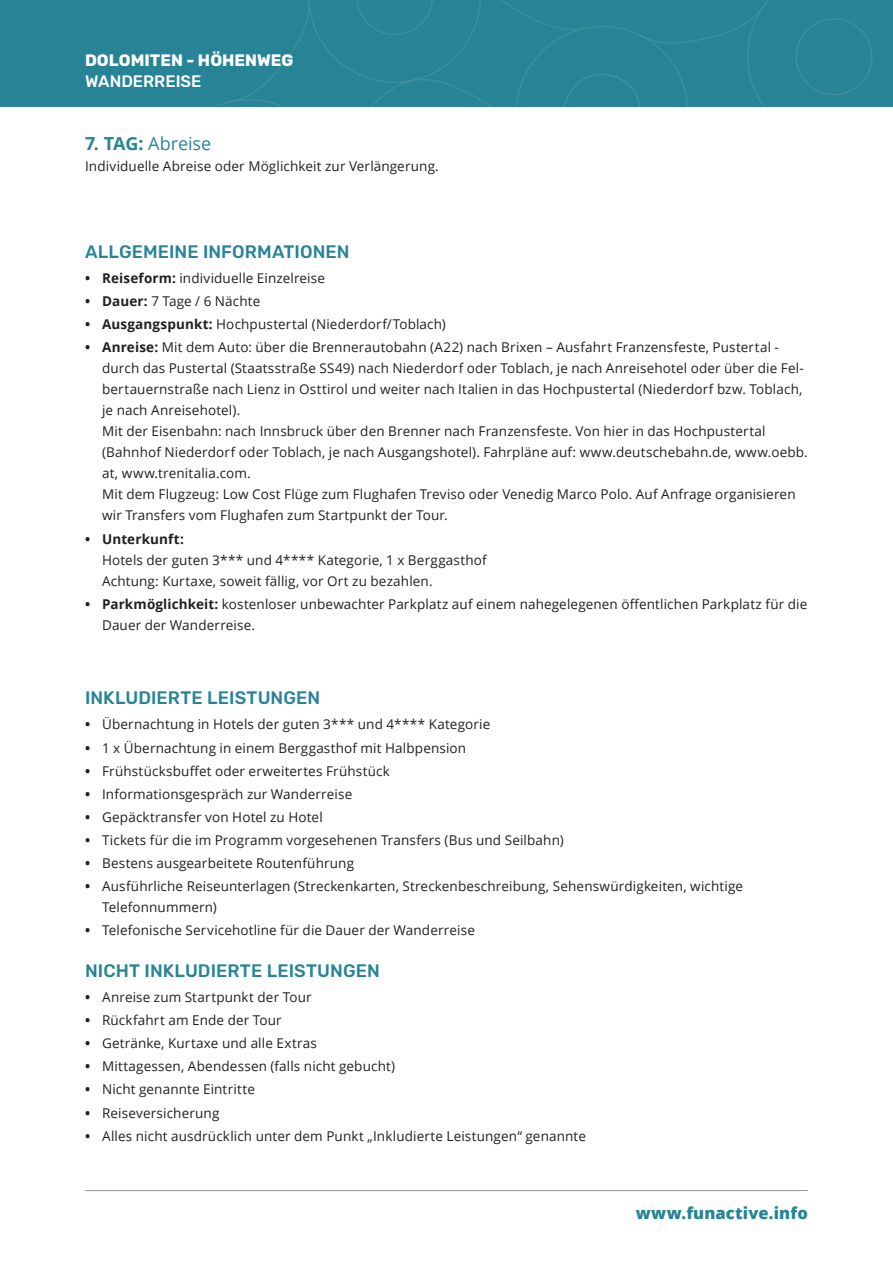
<style>
.page{position:relative;width:893px;height:1263px;background:#fff}
.page>*{position:absolute;margin:0;border:0;box-sizing:border-box;transform-origin:0 0}
.t1{font:500 18px "Rubik";letter-spacing:.01em;color:#268496}
.t2{font:18px "Open Sans";letter-spacing:-.005em;color:#268496}
.t3{font:700 16.5px "Rubik";letter-spacing:.005em;color:#fff}
.t4{font:800 16.5px "Open Sans";letter-spacing:.01em;color:#268496}
.t5{font:500 16.5px "Rubik";color:#fff}
.t6{font:13.5px/21px "Open Sans";letter-spacing:.01em;color:#231f20}
.t7{font:700 13.5px "Open Sans";letter-spacing:.01em;color:#231f20}
.s1{font-weight:700}
</style>
<div class="page">
<div style="left:0;top:0;width:893px;height:106px;background:#268496"></div>
<svg style="left:216px;top:0;width:657px;height:106px"></svg>
<hr style="left:85px;top:1190px;width:723px;height:1px;background:#939598">
<p class="t3" style="left:85px;top:51px;width:210px">DOLOMITEN - HÖHENWEG</p>
<p class="t5" style="left:85px;top:72px;width:118px">WANDERREISE</p>
<h1 class="t2" style="left:85px;top:131px;width:128px"><span class="s1">7. Tag:</span> Abreise</h1>
<p class="t6" style="left:85px;top:155px;width:355px">Individuelle Abreise oder Möglichkeit zur Verlängerung.</p>
<h1 class="t1" style="left:85px;top:241px;width:13px">ALLGE</h1>
<h1 class="t1" style="left:143px;top:241px;width:26px">MEINE</h1>
<h1 class="t1" style="left:203px;top:241px;width:103px">INFORMATIONEN</h1>
<p class="t6" style="left:85px;top:267px;width:241px"><span class="s1">• Reiseform:</span> individuelle Einzelreise</p>
<p class="t6" style="left:85px;top:290px;width:177px"><span class="s1">• Dauer:</span> 7 Tage / 6 Nächte</p>
<p class="t6" style="left:85px;top:313px;width:362px"><span class="s1">• Ausgangspunkt:</span> Hochpustertal (Niederdorf/Toblach)</p>
<p class="t6" style="left:102px;top:337px;width:707px;text-indent:-17px"><span class="s1">• Anreise:</span> Mit dem Auto: über die Brennerautobahn (A22) nach Brixen – Ausfahrt Franzensfeste, Pustertal - durch das Pustertal (Staatsstraße SS49) nach Niederdorf oder Toblach, je nach Anreisehotel oder über die Fel&shy;bertauernstraße nach Lienz in Osttirol und weiter nach Italien in das Hochpustertal (Niederdorf bzw. Toblach, je nach Anreisehotel).<br>Mit der Eisenbahn: nach Innsbruck über den Brenner nach Franzensfeste. Von hier in das Hochpustertal (Bahnhof Niederdorf oder Toblach, je nach Ausgangshotel). Fahrpläne auf: www.deutschebahn.de, www.oebb. at, www.trenitalia.com.<br>Mit dem Flugzeug: Low Cost Flüge zum Flughafen Treviso oder Venedig Marco Polo. Auf Anfrage organisieren wir Transfers vom Flughafen zum Startpunkt der Tour.</p>
<p class="t7" style="left:85px;top:529px;width:100px">• Unterkunft:</p>
<p class="t6" style="left:102px;top:549px;width:386px">Hotels der guten 3*** und 4**** Kategorie, 1 x Berggasthof<br>Achtung: Kurtaxe, soweit fällig, vor Ort zu bezahlen.</p>
<p class="t6" style="left:102px;top:593px;width:707px;text-indent:-17px"><span class="s1">• Parkmöglichkeit:</span> kostenloser unbewachter Parkplatz auf einem nahegelegenen öffentlichen Parkplatz für die<br>Dauer der Wanderreise.</p>
<h1 class="t1" style="left:85px;top:688px;width:186px">INKLU DIERTE LEISTUNGEN</h1>
<p class="t6" style="left:85px;top:714px;width:407px"><span class="s1">•</span> Übernachtung in Hotels der guten 3*** und 4**** Kategorie</p>
<p class="t6" style="left:85px;top:737px;width:383px"><span class="s1">•</span> 1 x Übernachtung in einem Berggasthof mit Halbpension</p>
<p class="t6" style="left:85px;top:760px;width:306px"><span class="s1">•</span> Frühstücksbuffet oder erweitertes Frühstück</p>
<p class="t6" style="left:85px;top:783px;width:269px"><span class="s1">•</span> Informationsgespräch zur Wanderreise</p>
<p class="t6" style="left:85px;top:806px;width:239px"><span class="s1">•</span> Gepäcktransfer von Hotel zu Hotel</p>
<p class="t6" style="left:85px;top:829px;width:480px"><span class="s1">•</span> Tickets für die im Programm vorgesehenen Transfers (Bus und Seilbahn)</p>
<p class="t6" style="left:85px;top:852px;width:271px"><span class="s1">•</span> Bestens ausgearbeitete Routenführung</p>
<p class="t6" style="left:102px;top:875px;width:643px;text-indent:-17px"><span class="s1">•</span> Ausführliche Reiseunterlagen (Streckenkarten, Streckenbeschreibung, Sehenswürdigkeiten, wichtige<br>Telefonnummern)</p>
<p class="t6" style="left:85px;top:920px;width:391px"><span class="s1">•</span> Telefonische Servicehotline für die Dauer der Wanderreise</p>
<h1 class="t1" style="left:85px;top:960px;width:246px">NICHT INKLU DIERTE LEISTUNGEN</h1>
<p class="t6" style="left:85px;top:986px;width:228px"><span class="s1">•</span> Anreise zum Startpunkt der Tour</p>
<p class="t6" style="left:85px;top:1009px;width:198px"><span class="s1">•</span> Rückfahrt am Ende der Tour</p>
<p class="t6" style="left:85px;top:1032px;width:233px"><span class="s1">•</span> Getränke, Kurtaxe und alle Extras</p>
<p class="t6" style="left:85px;top:1055px;width:311px"><span class="s1">•</span> Mittagessen, Abendessen (falls nicht gebucht)</p>
<p class="t6" style="left:85px;top:1078px;width:171px"><span class="s1">•</span> Nicht genannte Eintritte</p>
<p class="t6" style="left:85px;top:1102px;width:136px"><span class="s1">•</span> Reiseversicherung</p>
<p class="t6" style="left:85px;top:1125px;width:502px"><span class="s1">•</span> Alles nicht ausdrücklich unter dem Punkt „Inkludierte Leistungen“ genannte</p>
<p class="t4" style="left:636px;top:1200px;width:174px">www.funactive.info</p>
</div>
